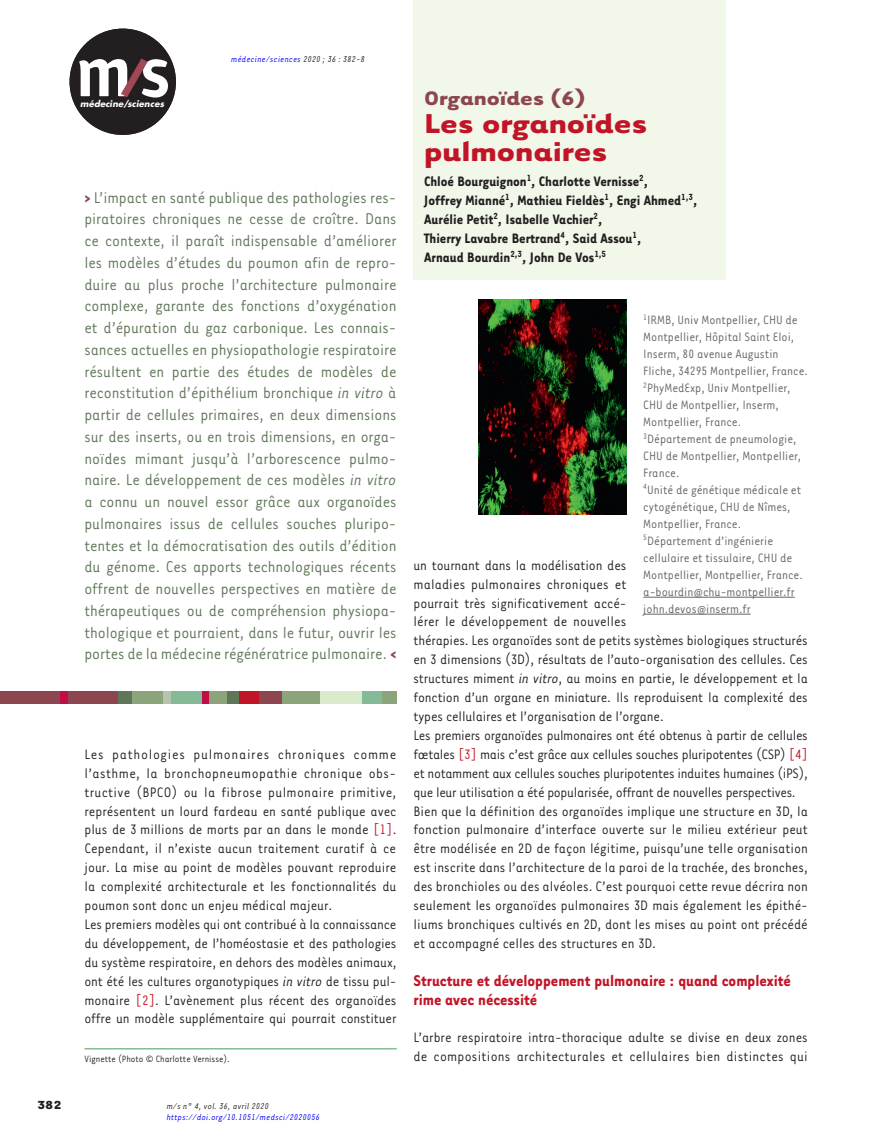
<style>
.page{position:relative;width:892px;height:1147px;background:#fff}
.page>*{position:absolute;margin:0;border:0;box-sizing:border-box;transform-origin:0 0}
.t1{font:700 31.5px/28.2px "Tarzana Wide";color:#c11527}
.t2{font:700 22.5px "Tarzana Wide";color:#8d454f}
.t3{font:18px/21.8px "Tarzana Narrow";letter-spacing:-.005em;color:#5f7659;text-align:justify}
.t4{font:700 18px/18.9px "Tarzana Narrow";color:#c11527}
.t5{font:15.75px/18.9px "Tarzana Narrow";color:#231f20}
.t6{font:700 15.75px/18.9px "Tarzana Narrow";color:#231f20}
.t7{font:13.95px/17px "Tarzana Narrow";color:#636366}
.t8{font:700 13.5px "Tarzana Wide";color:#231f20}
.t9{font:10.5px "Tarzana Narrow";color:#231f20}
.t10{font:italic 9.75px "Tarzana Narrow";letter-spacing:.025em;color:#00f}
.t11{font:italic 9.75px "Tarzana Narrow";letter-spacing:.025em;color:#231f20}
.t12{font:italic 700 8.55px "Futura";letter-spacing:.01em;color:#fff}
.s1{color:#231f20}
.s2{font-weight:700;color:#8d454f}
.s3{font-style:italic}
.s4{color:#c11527}
</style>
<div class="page">
<div style="left:69px;top:29px;width:107px;height:106px;background:#231f20;border-radius:50%"></div>
<svg style="left:79px;top:59px;width:89px;height:39px"></svg>
<div style="left:413px;top:0;width:312px;height:280px;background:#f1f7e9"></div>
<hr style="left:643px;top:597px;width:151px;height:1px;background:#636366">
<hr style="left:643px;top:614px;width:107px;height:1px;background:#636366">
<img style="left:478px;top:299px;width:148px;height:216px">
<div style="left:0;top:691px;width:119px;height:13px;background:#8d454f"></div>
<div style="left:118px;top:691px;width:18px;height:13px;background:#5f7659"></div>
<div style="left:225px;top:691px;width:14px;height:13px;background:#5f7659"></div>
<div style="left:133px;top:691px;width:31px;height:13px;background:#8ba479"></div>
<div style="left:168px;top:691px;width:34px;height:13px;background:#84ba95"></div>
<div style="left:361px;top:691px;width:22px;height:13px;background:#84ba95"></div>
<div style="left:207px;top:691px;width:19px;height:13px;background:#8ba479"></div>
<div style="left:382px;top:691px;width:14px;height:13px;background:#8ba479"></div>
<div style="left:280px;top:691px;width:41px;height:13px;background:#8ba479"></div>
<div style="left:320px;top:691px;width:42px;height:13px;background:#daebcb"></div>
<div style="left:163px;top:691px;width:8px;height:13px;background:#b6c4ad"></div>
<div style="left:60px;top:691px;width:8px;height:13px;background:#c10d45"></div>
<div style="left:202px;top:691px;width:6px;height:13px;background:#c10d45"></div>
<div style="left:239px;top:691px;width:29px;height:13px;background:#c11527"></div>
<div style="left:259px;top:691px;width:22px;height:13px;background:#8d454f"></div>
<hr style="left:84px;top:1048px;width:312px;height:1px;background:#84ba95">
<p class="t10" style="left:231px;top:53px;width:135px">médecine/sciences <span class="s1">2020 ; 36 : 382-8</span></p>
<p class="t12" style="left:80px;top:98px;width:85px">médecine/sciences</p>
<h2 class="t2" style="left:424px;top:83px;width:163px">Organoïdes (6)</h2>
<h1 class="t1" style="left:424px;top:107px;width:224px">Les organoïdes pulmonaires</h1>
<p class="t6" style="left:424px;top:171px;width:274px">Chloé Bourguignon<sup>1</sup>, Charlotte Vernisse<sup>2</sup>,<br>Joffrey Mianné<sup>1</sup>, Mathieu Fieldès<sup>1</sup>, Engi Ahmed<sup>1,3</sup>, Aurélie Petit<sup>2</sup>, Isabelle Vachier<sup>2</sup>,<br>Thierry Lavabre Bertrand<sup>4</sup>, Said Assou<sup>1</sup>,<br>Arnaud Bourdin<sup>2,3</sup>, John De Vos<sup>1,5</sup></p>
<p class="t3" style="left:84px;top:186px;width:313px"><span class="s2">&gt;</span> L’impact en santé publique des pathologies res&shy;piratoires chroniques ne cesse de croître. Dans ce contexte, il paraît indispensable d’améliorer les modèles d’études du poumon afin de repro&shy;duire au plus proche l’architecture pulmonaire complexe, garante des fonctions d’oxygénation et d’épuration du gaz carbonique. Les connais&shy;sances actuelles en physiopathologie respiratoire résultent en partie des études de modèles de reconstitution d’épithélium bronchique <span class="s3">in vitro</span> à partir de cellules primaires, en deux dimensions sur des inserts, ou en trois dimensions, en orga&shy;noïdes mimant jusqu’à l’arborescence pulmo&shy;naire. Le développement de ces modèles <span class="s3">in vitro </span>a connu un nouvel essor grâce aux organoïdes pulmonaires issus de cellules souches pluripo&shy;tentes et la démocratisation des outils d’édition du génome. Ces apports technologiques récents offrent de nouvelles perspectives en matière de thérapeutiques ou de compréhension physiopa&shy;thologique et pourraient, dans le futur, ouvrir les portes de la médecine régénératrice pulmonaire. <span class="s2">&lt;</span></p>
<p class="t7" style="left:643px;top:311px;width:166px"><sup>1</sup>IRMB, Univ Montpellier, CHU de<br>Montpellier, Hôpital Saint Eloi,<br>Inserm, 80 avenue Augustin<br>Fliche, 34295 Montpellier, France.<br><sup>2</sup>PhyMedExp, Univ Montpellier,<br>CHU de Montpellier, Inserm,<br>Montpellier, France.<br><sup>3</sup>Département de pneumologie,<br>CHU de Montpellier, Montpellier,<br>France.<br><sup>4</sup>Unité de génétique médicale et cytogénétique, CHU de Nîmes,<br>Montpellier, France.<br><sup>5</sup>Département d’ingénierie cellulaire et tissulaire, CHU de<br>Montpellier, Montpellier, France. a-bourdin@chu-montpellier.fr john.devos@inserm.fr</p>
<p class="t5" style="left:413px;top:555px;width:396px">un tournant dans la modélisation des<br>maladies pulmonaires chroniques et<br>pourrait très significativement accé-<br>lérer le développement de nouvelles<br>thérapies. Les organoïdes sont de petits systèmes biologiques structurés en 3 dimensions (3D), résultats de l’auto-organisation des cellules. Ces structures miment <span class="s3">in vitro</span>, au moins en partie, le développement et la fonction d’un organe en miniature. Ils reproduisent la complexité des types cellulaires et l’organisation de l’organe.<br>Les premiers organoïdes pulmonaires ont été obtenus à partir de cellules fœtales <span class="s4">[3]</span> mais c’est grâce aux cellules souches pluripotentes (CSP) <span class="s4">[4] </span>et notamment aux cellules souches pluripotentes induites humaines (iPS), que leur utilisation a été popularisée, offrant de nouvelles perspectives.<br>Bien que la définition des organoïdes implique une structure en 3D, la fonction pulmonaire d’interface ouverte sur le milieu extérieur peut être modélisée en 2D de façon légitime, puisqu’une telle organisation est inscrite dans l’architecture de la paroi de la trachée, des bronches, des bronchioles ou des alvéoles. C’est pourquoi cette revue décrira non seulement les organoïdes pulmonaires 3D mais également les épithé&shy;liums bronchiques cultivés en 2D, dont les mises au point ont précédé et accompagné celles des structures en 3D.</p>
<p class="t4" style="left:413px;top:970px;width:379px">Structure et développement pulmonaire : quand complexité rime avec nécessité</p>
<p class="t5" style="left:413px;top:1027px;width:396px">L’arbre respiratoire intra-thoracique adulte se divise en deux zones de compositions architecturales et cellulaires bien distinctes qui</p>
<p class="t5" style="left:84px;top:744px;width:313px">Les pathologies pulmonaires chroniques comme l’asthme, la bronchopneumopathie chronique obs&shy;tructive (BPCO) ou la fibrose pulmonaire primitive, représentent un lourd fardeau en santé publique avec plus de 3 millions de morts par an dans le monde <span class="s4">[1]</span>.<br>Cependant, il n’existe aucun traitement curatif à ce jour. La mise au point de modèles pouvant reproduire la complexité architecturale et les fonctionnalités du poumon sont donc un enjeu médical majeur.<br>Les premiers modèles qui ont contribué à la connaissance du développement, de l’homéostasie et des pathologies du système respiratoire, en dehors des modèles animaux, ont été les cultures organotypiques <span class="s3">in vitro</span> de tissu pul&shy;monaire <span class="s4">[2]</span>. L’avènement plus récent des organoïdes offre un modèle supplémentaire qui pourrait constituer</p>
<p class="t9" style="left:84px;top:1053px;width:147px">Vignette (Photo © Charlotte Vernisse).</p>
<p class="t8" style="left:37px;top:1096px;width:26px">382</p>
<p class="t11" style="left:167px;top:1099px;width:104px">m/s n° 4, vol. 36, avril 2020</p>
<p class="t10" style="left:167px;top:1111px;width:155px">https://doi.org/10.1051/medsci/2020056</p>
</div>
